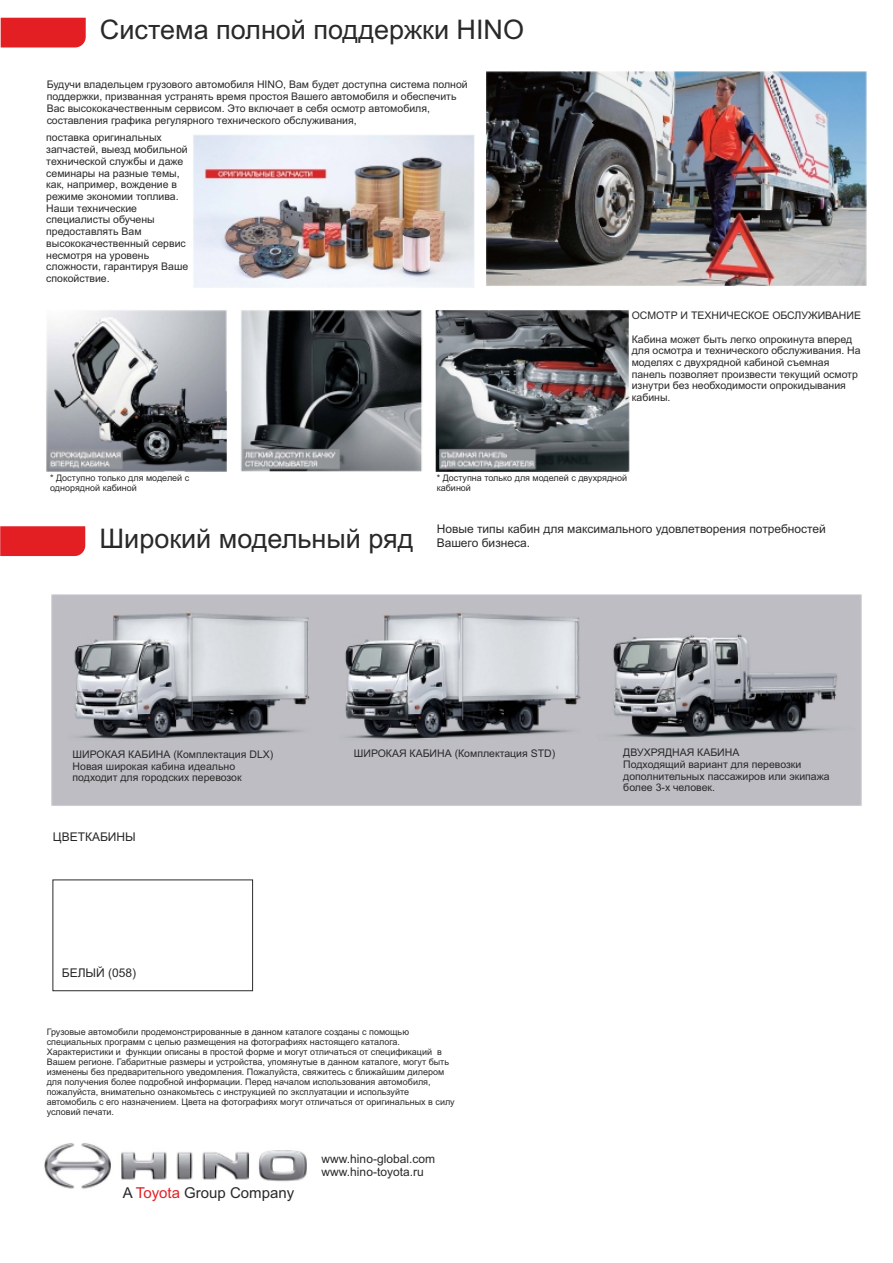
<style>
.page{position:relative;width:893px;height:1263px;background:#fff}
.page>*{position:absolute;margin:0;border:0;box-sizing:border-box;transform-origin:0 0}
.t1{font:27px "Arial";color:#292929}
.t2{font:15px "Arial";color:#292929}
.t3{font:12px/13.4px "Arial";color:#292929}
.t4{font:10.5px/11.7px "Arial";color:#292929}
.t5{font:9px/10.1px "Arial";color:#292929}
.s1{color:#e31f24}
</style>
<div class="page">
<div style="left:1px;top:18px;width:85px;height:29px;background:#e31f24"></div>
<img style="left:193px;top:135px;width:281px;height:153px">
<img style="left:486px;top:71px;width:381px;height:215px">
<img style="left:46px;top:310px;width:583px;height:162px">
<div style="left:0;top:526px;width:85px;height:30px;background:#e31f24"></div>
<img style="left:51px;top:594px;width:811px;height:212px">
<div style="left:52px;top:879px;width:201px;height:112px;border:1px solid #292929"></div>
<img style="left:44px;top:1143px;width:263px;height:46px">
<h1 class="t1" style="left:100px;top:20px;width:426px">Система полной поддержки HINO</h1>
<p class="t4" style="left:47px;top:80px;width:423px">Будучи владельцем грузового автомобиля HINO, Вам будет доступна система полной поддержки, призванная устранять время простоя Вашего автомобиля и обеспечить Вас высококачественным сервисом. Это включает в себя осмотр автомобиля, составления графика регулярного технического обслуживания,</p>
<p class="t4" style="left:46px;top:133px;width:144px">поставка оригинальных запчастей, выезд мобильной технической службы и даже семинары на разные темы, как, например, вождение в режиме экономии топлива.<br>Наши технические специалисты обучены предоставлять Вам высококачественный сервис несмотря на уровень сложности, гарантируя Ваше спокойствие.</p>
<p class="t4" style="left:632px;top:310px;width:231px">ОСМОТР И ТЕХНИЧЕСКОЕ ОБСЛУЖИВАНИЕ</p>
<p class="t4" style="left:632px;top:334px;width:230px">Кабина может быть легко опрокинута вперед для осмотра и технического обслуживания. На моделях с двухрядной кабиной съемная панель позволяет произвести текущий осмотр изнутри без необходимости опрокидывания кабины.</p>
<p class="t5" style="left:50px;top:474px;width:141px">* Доступно только для моделей с однорядной кабиной</p>
<p class="t5" style="left:437px;top:474px;width:192px">* Доступна только для моделей с двухрядной кабиной</p>
<h1 class="t1" style="left:100px;top:528px;width:316px">Широкий модельный ряд</h1>
<p class="t3" style="left:437px;top:523px;width:391px">Новые типы кабин для максимального удовлетворения потребностей<br>Вашего бизнеса.</p>
<p class="t4" style="left:73px;top:749px;width:202px">ШИРОКАЯ КАБИНА (Комплектация DLX)<br>Новая широкая кабина идеально подходит для городских перевозок</p>
<p class="t4" style="left:354px;top:749px;width:203px">ШИРОКАЯ КАБИНА (Комплектация SТD)</p>
<p class="t4" style="left:623px;top:747px;width:208px">ДВУХРЯДНАЯ КАБИНА<br>Подходящий вариант для перевозки дополнительных пассажиров или экипажа более 3-х человек.</p>
<p class="t3" style="left:53px;top:831px;width:85px">ЦВЕТКАБИНЫ</p>
<p class="t3" style="left:62px;top:967px;width:76px">БЕЛЫЙ (058)</p>
<p class="t5" style="left:47px;top:1027px;width:410px">Грузовые автомобили продемонстрированные в данном каталоге созданы с помощью специальных программ с целью размещения на фотографиях настоящего каталога.<br>Характеристики и функции описаны в простой форме и могут отличаться от спецификаций в Вашем регионе. Габаритные размеры и устройства, упомянутые в данном каталоге, могут быть изменены без предварительного уведомления. Пожалуйста, свяжитесь с ближайшим дилером для получения более подробной информации. Перед началом использования автомобиля, пожалуйста, внимательно ознакомьтесь с инструкцией по эксплуатации и используйте автомобиль с его назначением. Цвета на фотографиях могут отличаться от оригинальных в силу условий печати.</p>
<h2 class="t2" style="left:123px;top:1187px;width:173px">A <span class="s1">Toyota</span> Group Company</h2>
<p class="t3" style="left:322px;top:1153px;width:115px">www.hino-global.com www.hino-toyota.ru</p>
</div>
